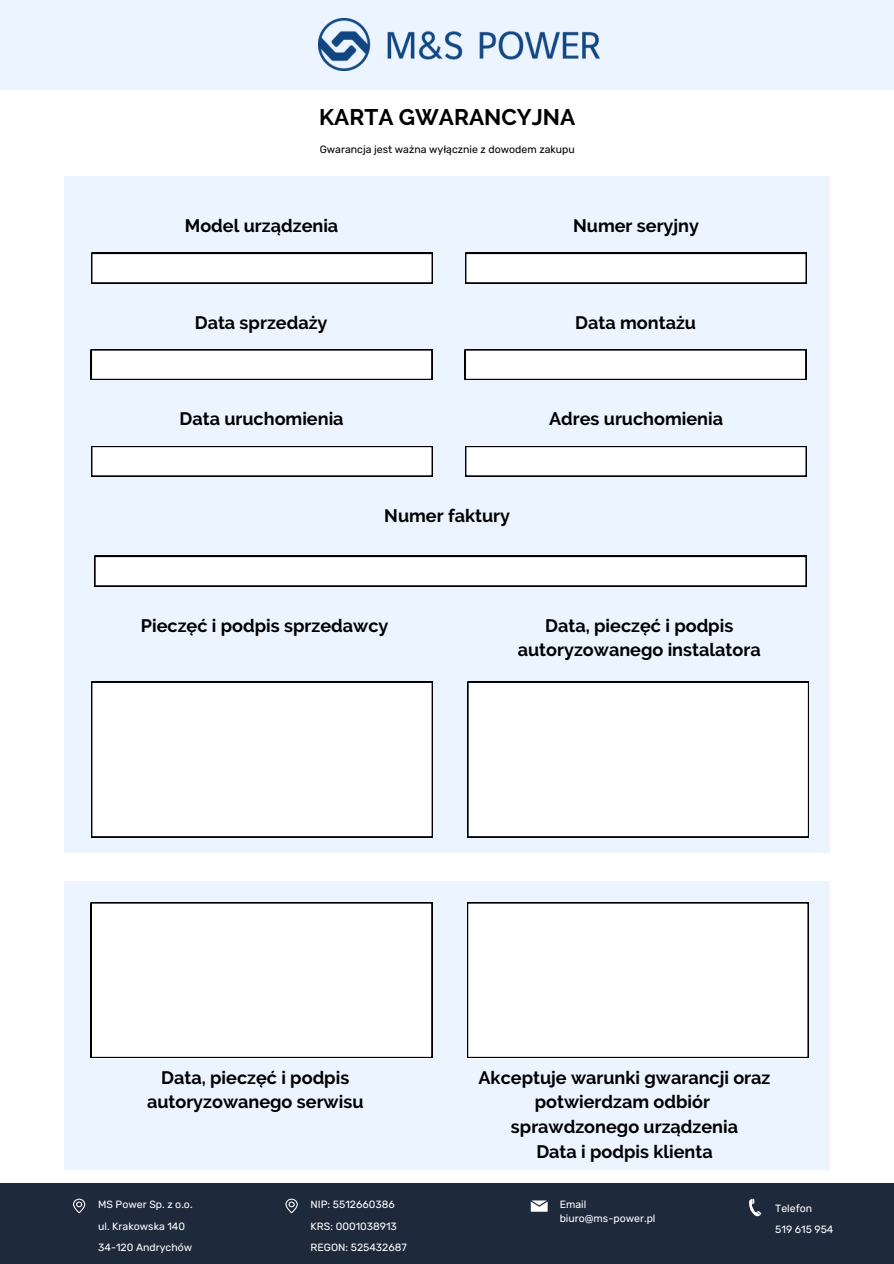
<style>
.page{position:relative;width:894px;height:1264px;background:#fff}
.page>*{position:absolute;margin:0;border:0;box-sizing:border-box;transform-origin:0 0}
.t1{font:700 22.5px "Raleway";color:#000}
.t2{font:700 18px/24.8px "Raleway";color:#000;text-align:center}
.t3{font:10.5px "Rubik";color:#fff}
.t4{font:10.5px "Rubik";color:#000}
</style>
<div class="page">
<div style="left:65px;top:176px;width:764px;height:677px;background:#ebf4ff"></div>
<svg style="left:91px;top:253px;width:341px;height:30px;background:#ededed"></svg>
<svg style="left:465px;top:253px;width:341px;height:30px;background:#ededed"></svg>
<svg style="left:91px;top:349px;width:341px;height:31px;background:#e6e6e6"></svg>
<svg style="left:464px;top:349px;width:342px;height:31px;background:#e6e6e6"></svg>
<svg style="left:91px;top:446px;width:341px;height:30px;background:#ededed"></svg>
<svg style="left:465px;top:446px;width:341px;height:30px;background:#ededed"></svg>
<svg style="left:94px;top:556px;width:712px;height:30px;background:#eee"></svg>
<div style="left:91px;top:681px;width:341px;height:156px;background:#fff"></div>
<div style="left:467px;top:681px;width:341px;height:156px;background:#fff"></div>
<div style="left:65px;top:881px;width:764px;height:288px;background:#ebf4ff"></div>
<div style="left:91px;top:902px;width:341px;height:155px;background:#fff"></div>
<div style="left:467px;top:902px;width:341px;height:155px;background:#fff"></div>
<div style="left:0;top:0;width:893px;height:89px;background:#ebf4ff"></div>
<img style="left:318px;top:19px;width:281px;height:52px">
<div style="left:0;top:1183px;width:893px;height:80px;background:#1e293b"></div>
<svg style="left:530px;top:1200px;width:17px;height:11px"></svg>
<svg style="left:749px;top:1198px;width:12px;height:18px"></svg>
<svg style="left:73px;top:1198px;width:12px;height:15px"></svg>
<svg style="left:285px;top:1198px;width:13px;height:15px"></svg>
<p class="t1" style="left:319px;top:103px;width:257px">KARTA GWARANCYJNA</p>
<p class="t4" style="left:319px;top:143px;width:256px">Gwarancja jest ważna wyłącznie z dowodem zakupu</p>
<p class="t2" style="left:185px;top:213px;width:155px">Model urządzenia</p>
<p class="t2" style="left:573px;top:213px;width:127px">Numer seryjny</p>
<p class="t2" style="left:195px;top:310px;width:134px">Data sprzedaży</p>
<p class="t2" style="left:575px;top:310px;width:122px">Data montażu</p>
<p class="t2" style="left:179px;top:406px;width:165px">Data uruchomienia</p>
<p class="t2" style="left:549px;top:406px;width:175px">Adres uruchomienia</p>
<p class="t2" style="left:384px;top:503px;width:127px">Numer faktury</p>
<p class="t2" style="left:141px;top:613px;width:249px">Pieczęć i podpis sprzedawcy</p>
<p class="t2" style="left:545px;top:613px;width:189px">Data, pieczęć i podpis</p>
<p class="t2" style="left:517px;top:637px;width:244px">autoryzowanego instalatora</p>
<p class="t2" style="left:161px;top:1064px;width:189px">Data, pieczęć i podpis</p>
<p class="t2" style="left:147px;top:1089px;width:218px">autoryzowanego serwisu</p>
<p class="t3" style="left:98px;top:1198px;width:96px">MS Power Sp. z o.o.</p>
<p class="t3" style="left:98px;top:1219px;width:88px">ul. Krakowska 140</p>
<p class="t3" style="left:98px;top:1240px;width:95px">34-120 Andrychów</p>
<p class="t3" style="left:310px;top:1198px;width:86px">NIP: 5512660386</p>
<p class="t3" style="left:310px;top:1219px;width:88px">KRS: 0001038913</p>
<p class="t3" style="left:310px;top:1240px;width:98px">REGON: 525432687</p>
<p class="t2" style="left:478px;top:1064px;width:293px">Akceptuje warunki gwarancji oraz potwierdzam odbiór</p>
<p class="t2" style="left:511px;top:1114px;width:229px">sprawdzonego urządzenia</p>
<p class="t2" style="left:536px;top:1139px;width:178px">Data i podpis klienta</p>
<p class="t3" style="left:559px;top:1198px;width:28px">Email</p>
<p class="t3" style="left:559px;top:1212px;width:97px">biuro@ms-power.pl</p>
<p class="t3" style="left:775px;top:1201px;width:38px">Telefon</p>
<p class="t3" style="left:775px;top:1222px;width:60px">519 615 954</p>
</div>
